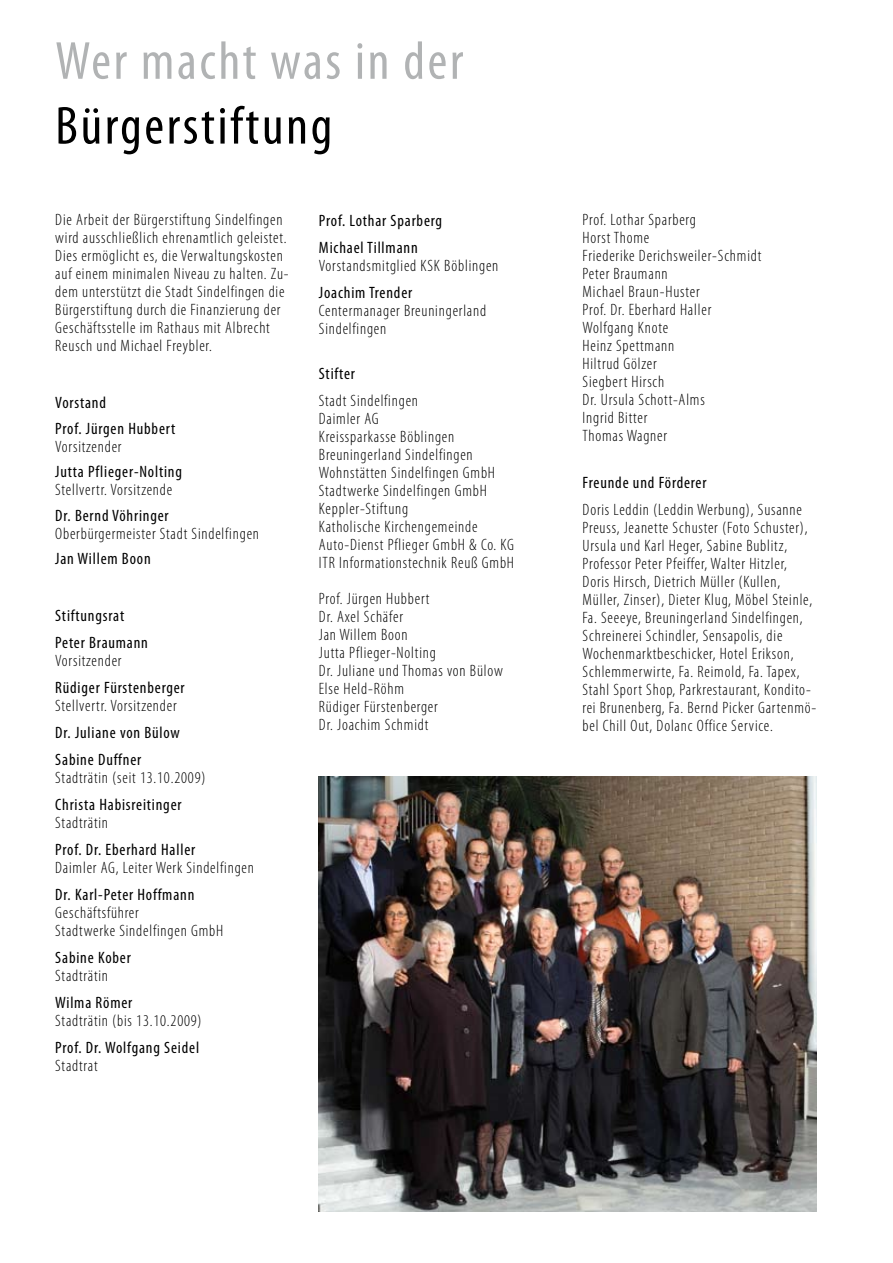
<style>
.page{position:relative;width:893px;height:1263px;background:#fff}
.page>*{position:absolute;margin:0;border:0;box-sizing:border-box;transform-origin:0 0}
.t1{font:condensed 54px "Myriad Pro";letter-spacing:.05em;color:#b1b3b4}
.t2{font:condensed 54px "Myriad Pro";letter-spacing:.05em;color:#000}
.t3{font:300 condensed 16.5px/18px "Myriad Pro";letter-spacing:.05em;color:#000}
.t4{font:condensed 16.5px/27px "Myriad Pro";letter-spacing:.05em;color:#000}
</style>
<div class="page">
<img style="left:319px;top:776px;width:497px;height:436px">
<h1 class="t1" style="left:55px;top:28px;width:409px">Wer macht was in der</h1>
<h1 class="t2" style="left:55px;top:93px;width:278px">Bürgerstiftung</h1>
<p class="t3" style="left:55px;top:210px;width:235px">Die Arbeit der Bürgerstiftung Sindelfingen wird ausschließlich ehrenamtlich geleistet.<br>Dies ermöglicht es, die Verwaltungskosten auf einem minimalen Niveau zu halten. Zu&shy;dem unterstützt die Stadt Sindelfingen die Bürgerstiftung durch die Finanzierung der Geschäftsstelle im Rathaus mit Albrecht Reusch und Michael Freybler.</p>
<p class="t4" style="left:55px;top:390px;width:122px;line-height:25.5px">Vorstand<br>Prof. Jürgen Hubbert</p>
<p class="t3" style="left:55px;top:437px;width:68px">Vorsitzender</p>
<p class="t4" style="left:55px;top:458px;width:128px">Jutta Pflieger-Nolting</p>
<p class="t3" style="left:55px;top:480px;width:118px">Stellvertr. Vorsitzende</p>
<p class="t4" style="left:55px;top:501px;width:115px">Dr. Bernd Vöhringer</p>
<p class="t3" style="left:55px;top:524px;width:205px">Oberbürgermeister Stadt Sindelfingen</p>
<p class="t4" style="left:55px;top:545px;width:97px">Jan Willem Boon</p>
<p class="t4" style="left:55px;top:602px;width:94px">Stiftungsrat<br>Peter Braumann</p>
<p class="t3" style="left:55px;top:651px;width:68px">Vorsitzender</p>
<p class="t4" style="left:55px;top:674px;width:131px">Rüdiger Fürstenberger</p>
<p class="t3" style="left:55px;top:696px;width:123px">Stellvertr. Vorsitzender</p>
<p class="t4" style="left:55px;top:719px;width:126px">Dr. Juliane von Bülow<br>Sabine Duffner</p>
<p class="t3" style="left:55px;top:768px;width:152px">Stadträtin (seit 13.10.2009)</p>
<p class="t4" style="left:55px;top:791px;width:128px">Christa Habisreitinger</p>
<p class="t3" style="left:55px;top:813px;width:54px">Stadträtin</p>
<p class="t4" style="left:55px;top:836px;width:142px">Prof. Dr. Eberhard Haller</p>
<p class="t3" style="left:55px;top:858px;width:200px">Daimler AG, Leiter Werk Sindelfingen</p>
<p class="t4" style="left:55px;top:881px;width:141px">Dr. Karl-Peter Hoffmann</p>
<p class="t3" style="left:55px;top:903px;width:169px">Geschäftsführer<br>Stadtwerke Sindelfingen GmbH</p>
<p class="t4" style="left:55px;top:944px;width:77px">Sabine Kober</p>
<p class="t3" style="left:55px;top:966px;width:54px">Stadträtin</p>
<p class="t4" style="left:55px;top:989px;width:79px">Wilma Römer</p>
<p class="t3" style="left:55px;top:1011px;width:148px">Stadträtin (bis 13.10.2009)</p>
<p class="t4" style="left:55px;top:1034px;width:145px">Prof. Dr. Wolfgang Seidel</p>
<p class="t3" style="left:55px;top:1056px;width:44px">Stadtrat</p>
<p class="t4" style="left:319px;top:207px;width:125px">Prof. Lothar Sparberg<br>Michael Tillmann</p>
<p class="t3" style="left:319px;top:256px;width:181px">Vorstandsmitglied KSK Böblingen</p>
<p class="t4" style="left:319px;top:279px;width:95px">Joachim Trender</p>
<p class="t3" style="left:319px;top:301px;width:169px">Centermanager Breuningerland<br>Sindelfingen</p>
<p class="t4" style="left:319px;top:360px;width:38px">Stifter</p>
<p class="t3" style="left:319px;top:391px;width:197px">Stadt Sindelfingen<br>Daimler AG<br>Kreissparkasse Böblingen<br>Breuningerland Sindelfingen<br>Wohnstätten Sindelfingen GmbH<br>Stadtwerke Sindelfingen GmbH<br>Keppler-Stiftung<br>Katholische Kirchengemeinde<br>Auto-Dienst Pflieger GmbH &amp; Co. KG<br>ITR Informationstechnik Reuß GmbH</p>
<p class="t3" style="left:319px;top:589px;width:185px">Prof. Jürgen Hubbert<br>Dr. Axel Schäfer<br>Jan Willem Boon<br>Jutta Pflieger-Nolting<br>Dr. Juliane und Thomas von Bülow<br>Else Held-Röhm<br>Rüdiger Fürstenberger<br>Dr. Joachim Schmidt</p>
<p class="t3" style="left:583px;top:210px;width:180px">Prof. Lothar Sparberg<br>Horst Thome<br>Friederike Derichsweiler-Schmidt<br>Peter Braumann<br>Michael Braun-Huster<br>Prof. Dr. Eberhard Haller<br>Wolfgang Knote<br>Heinz Spettmann<br>Hiltrud Gölzer<br>Siegbert Hirsch<br>Dr. Ursula Schott-Alms<br>Ingrid Bitter<br>Thomas Wagner</p>
<p class="t4" style="left:583px;top:468px;width:125px">Freunde und Förderer</p>
<p class="t3" style="left:583px;top:500px;width:235px">Doris Leddin (Leddin Werbung), Susanne Preuss, Jeanette Schuster (Foto Schuster), Ursula und Karl Heger, Sabine Bublitz, Professor Peter Pfeiffer, Walter Hitzler, Doris Hirsch, Dietrich Müller (Kullen, Müller, Zinser), Dieter Klug, Möbel Steinle, Fa. Seeeye, Breuningerland Sindelfingen, Schreinerei Schindler, Sensapolis, die Wochenmarktbeschicker, Hotel Erikson, Schlemmerwirte, Fa. Reimold, Fa. Tapex, Stahl Sport Shop, Parkrestaurant, Kondito&shy;rei Brunenberg, Fa. Bernd Picker Gartenmö&shy;bel Chill Out, Dolanc Office Service.</p>
</div>
